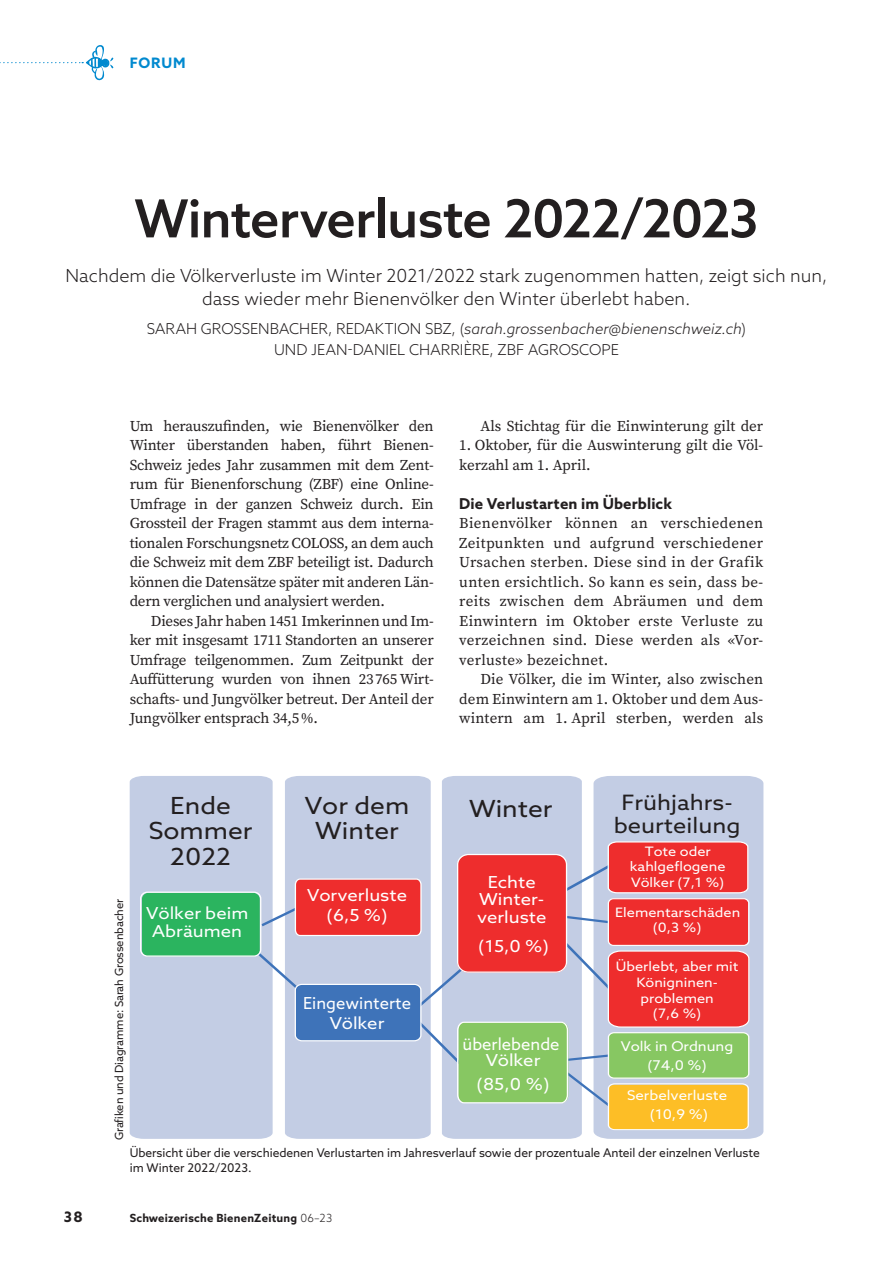
<style>
.page{position:relative;width:893px;height:1263px;background:#fff}
.page>*{position:absolute;margin:0;border:0;box-sizing:border-box;transform-origin:0 0}
.t1{font:500 52.5px "Azo Sans";letter-spacing:-.025em;color:#231f20}
.t2{font:23.55px/25.5px "Azo Sans";color:#231f20;text-align:center;scale:1.12 1}
.t3{font:21.15px/23px "Azo Sans";color:#231f20;text-align:center;scale:1.12 1}
.t4{font:300 18px/22.5px "Azo Sans";color:#231f20;text-align:center}
.t5{font:16.5px/19.8px "Azo Sans";color:#fff;text-align:center;scale:1.12 1}
.t6{font:16.5px/16.2px "Azo Sans";color:#fff;text-align:center}
.t7{font:15px/19.5px "Source Serif Pro";color:#231f20;text-align:justify}
.t8{font:300 15px/21px "Azo Sans";letter-spacing:.005em;color:#231f20;text-align:center}
.t9{font:700 15px "Azo Sans";letter-spacing:.01em;color:#231f20}
.t10{font:700 14.4px "Azo Sans";letter-spacing:.06em;color:#0089cf}
.t11{font:700 14.4px "Azo Sans";color:#231f20}
.t12{font:13.35px/19.5px "Azo Sans";color:#fff;text-align:center;scale:1.12 1}
.t13{font:13.05px/15.6px "Azo Sans";color:#fff;text-align:center;scale:1.12 1}
.t14{font:12px/15px "Azo Sans";letter-spacing:-.005em;color:#231f20}
.t15{font:11.25px "Azo Sans";letter-spacing:-.01em;color:#231f20}
.t16{font:700 11.25px "Azo Sans";letter-spacing:.02em;color:#231f20}
.s1{font-style:italic}
.s2{font-weight:300}
</style>
<div class="page">
<svg style="left:0;top:45px;width:114px;height:36px"></svg>
<div style="left:130px;top:776px;width:143px;height:363px;background:#c3cde4"></div>
<div style="left:593px;top:776px;width:170px;height:363px;background:#c3cde4"></div>
<div style="left:442px;top:776px;width:140px;height:363px;background:#c3cde4"></div>
<div style="left:285px;top:776px;width:146px;height:363px;background:#c3cde4"></div>
<div style="left:142px;top:893px;width:118px;height:63px;background:#2bb45f;border-radius:7px"></div>
<div style="left:140px;top:891px;width:121px;height:66px;border:1px solid #fff;border-radius:7px"></div>
<svg style="left:255px;top:841px;width:495px;height:289px;background:#ca9b97"></svg>
<p class="t10" style="left:130px;top:53px;width:57px">FORUM</p>
<h1 class="t1" style="left:134px;top:184px;width:626px">Winterverluste 2022/2023</h1>
<p class="t4" style="left:65px;top:265px;width:763px">Nachdem die Völkerverluste im Winter 2021/2022 stark zugenommen hatten, zeigt sich nun, dass wieder mehr Bienenvölker den Winter überlebt haben.</p>
<p class="t8" style="left:147px;top:318px;width:601px">SARAH GROSSENBACHER, REDAKTION SBZ, (<span class="s1">sarah.grossenbacher@bienenschweiz.ch</span>)<br>UND JEAN-DANIEL CHARRIÈRE, ZBF AGROSCOPE</p>
<p class="t7" style="left:130px;top:416px;width:306px">Um herauszufinden, wie Bienenvölker den Winter überstanden haben, führt Bienen-Schweiz jedes Jahr zusammen mit dem Zent&shy;rum für Bienenforschung (ZBF) eine Online-Umfrage in der ganzen Schweiz durch. Ein Grossteil der Fragen stammt aus dem interna&shy;tionalen Forschungsnetz COLOSS, an dem auch die Schweiz mit dem ZBF beteiligt ist. Dadurch können die Datensätze später mit anderen Län&shy;dern verglichen und analysiert werden.</p>
<p class="t7" style="left:130px;top:611px;width:306px;text-indent:21px">Dieses Jahr haben 1451 Imkerinnen und Im&shy;ker mit insgesamt 1711 Standorten an unserer Umfrage teilgenommen. Zum Zeitpunkt der Auffütterung wurden von ihnen 23765 Wirt&shy;schafts- und Jungvölker betreut. Der Anteil der Jungvölker entsprach 34,5%.</p>
<p class="t7" style="left:480px;top:416px;width:284px">Als Stichtag für die Einwinterung gilt der</p>
<p class="t7" style="left:459px;top:436px;width:306px">1. Oktober, für die Auswinterung gilt die Völ&shy;kerzahl am 1. April.</p>
<p class="t9" style="left:459px;top:494px;width:214px">Die Verlustarten im Überblick</p>
<p class="t7" style="left:459px;top:514px;width:306px">Bienenvölker können an verschiedenen Zeitpunkten und aufgrund verschiedener Ursachen sterben. Diese sind in der Grafik unten ersichtlich. So kann es sein, dass be&shy;reits zwischen dem Abräumen und dem Einwintern im Oktober erste Verluste zu verzeichnen sind. Diese werden als «Vor&shy;verluste» bezeichnet.</p>
<p class="t7" style="left:459px;top:670px;width:306px;text-indent:21px">Die Völker, die im Winter, also zwischen dem Einwintern am 1. Oktober und dem Aus&shy;wintern am 1. April sterben, werden als</p>
<p class="t15" style="left:112px;top:1140px;width:243px;rotate:-90deg">Grafiken und Diagramme: Sarah Grossenbacher</p>
<h2 class="t2" style="left:149px;top:792px;width:94px">Ende<br>Sommer<br>2022</h2>
<p class="t5" style="left:146px;top:904px;width:93px;line-height:17.9px">Völker beim<br>Abräumen</p>
<h2 class="t2" style="left:305px;top:792px;width:95px">Vor dem<br>Winter</h2>
<p class="t5" style="left:307px;top:885px;width:91px">Vorverluste (6,5 %)</p>
<p class="t6" style="left:303px;top:993px;width:109px;line-height:19.8px">Eingewinterte<br>Völker</p>
<h2 class="t2" style="left:469px;top:796px;width:76px">Winter</h2>
<p class="t5" style="left:488px;top:872px;width:44px">Echte</p>
<p class="t5" style="left:479px;top:889px;width:60px">Winter-</p>
<p class="t5" style="left:477px;top:907px;width:64px">verluste</p>
<p class="t5" style="left:478px;top:935px;width:65px">(15,0 %)</p>
<p class="t6" style="left:462px;top:1036px;width:99px">überlebende<br>Völker</p>
<p class="t5" style="left:477px;top:1073px;width:67px">(85,0 %)</p>
<h3 class="t3" style="left:614px;top:790px;width:115px">Frühjahrs&shy;beurteilung</h3>
<p class="t13" style="left:630px;top:843px;width:87px">Tote oder kahlgeflogene<br>Völker (7,1 %)</p>
<p class="t13" style="left:615px;top:904px;width:113px">Elementarschäden (0,3 %)</p>
<p class="t13" style="left:616px;top:959px;width:111px">Überlebt, aber mit<br>Königninen&shy;problemen<br>(7,6 %)</p>
<p class="t12" style="left:621px;top:1036px;width:102px">Volk in Ordnung (74,0 %)</p>
<p class="t12" style="left:627px;top:1085px;width:91px">Serbelverluste (10,9 %)</p>
<p class="t14" style="left:130px;top:1145px;width:632px">Übersicht über die verschiedenen Verlustarten im Jahresverlauf sowie der prozentuale Anteil der einzelnen Verluste im Winter 2022/2023.</p>
<p class="t11" style="left:64px;top:1207px;width:20px">38</p>
<p class="t16" style="left:130px;top:1211px;width:204px">Schweizerische BienenZeitung <span class="s2">06–23</span></p>
</div>
